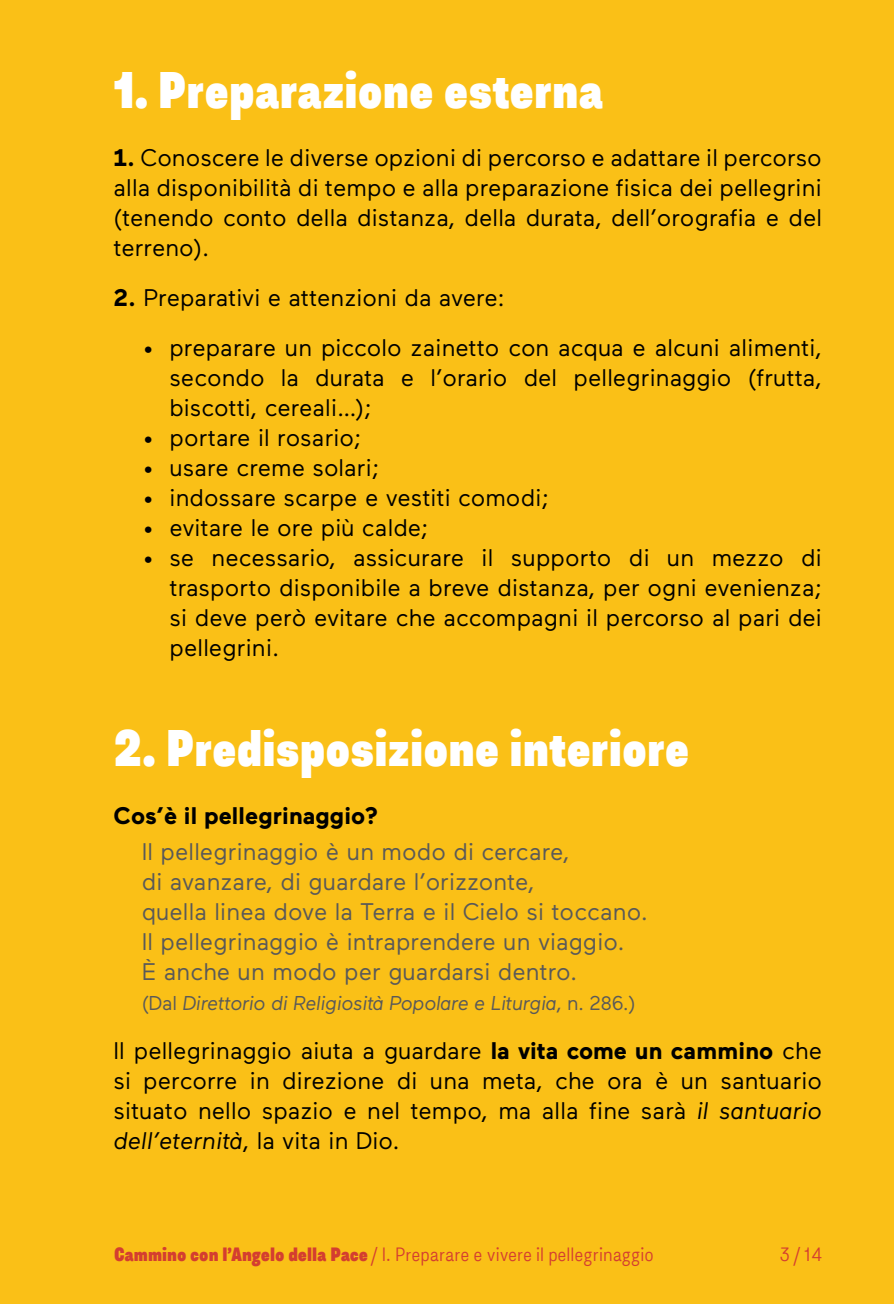
<style>
.page{position:relative;width:894px;height:1304px;background:#fff}
.page>*{position:absolute;margin:0;border:0;box-sizing:border-box;transform-origin:0 0}
.t1{font:800 48px "Asket Condensed";color:#fff}
.t2{font:24px/30px "Maax";color:#000;text-align:justify}
.t3{font:24px/30px "Maax";color:#595959}
.t4{font:700 24px "Maax";color:#000}
.t5{font:italic 20px "Maax";letter-spacing:-.02em;color:#595959}
.t6{font:300 18px "Asket Narrow";color:#d43e30}
.s1{font-weight:700}
.s2{font-style:normal}
.s3{font-style:italic}
.s4{font-family:"Asket Condensed";font-weight:800}
</style>
<div class="page">
<div style="left:0;top:0;width:893px;height:1304px;background:#fac017"></div>
<h1 class="t1" style="left:113px;top:52px;width:491px">1. Preparazione esterna</h1>
<p class="t2" style="left:113px;top:143px;width:710px"><span class="s1">1.</span> Conoscere le diverse opzioni di percorso e adattare il percorso alla disponibilità di tempo e alla preparazione fisica dei pellegrini (tenendo conto della distanza, della durata, dell’orografia e del terreno).</p>
<p class="t2" style="left:113px;top:283px;width:392px"><span class="s1">2.</span> Preparativi e attenzioni da avere:</p>
<p class="t2" style="left:169px;top:333px;width:654px;text-indent:-26px">• preparare un piccolo zainetto con acqua e alcuni alimenti, secondo la durata e l’orario del pellegrinaggio (frutta, biscotti, cereali…);</p>
<p class="t2" style="left:143px;top:423px;width:219px">• portare il rosario;</p>
<p class="t2" style="left:143px;top:453px;width:237px">• usare creme solari;</p>
<p class="t2" style="left:143px;top:483px;width:407px">• indossare scarpe e vestiti comodi;</p>
<p class="t2" style="left:143px;top:513px;width:286px">• evitare le ore più calde;</p>
<p class="t2" style="left:169px;top:543px;width:654px;text-indent:-26px">• se necessario, assicurare il supporto di un mezzo di trasporto disponibile a breve distanza, per ogni evenienza; si deve però evitare che accompagni il percorso al pari dei pellegrini.</p>
<h1 class="t1" style="left:113px;top:709px;width:577px">2. Predisposizione interiore</h1>
<p class="t4" style="left:113px;top:803px;width:266px">Cos’è il pellegrinaggio?</p>
<p class="t3" style="left:142px;top:837px;width:507px">Il pellegrinaggio è un modo di cercare,<br>di avanzare, di guardare l’orizzonte,<br>quella linea dove la Terra e il Cielo si toccano.<br>Il pellegrinaggio è intraprendere un viaggio.<br>È anche un modo per guardarsi dentro.</p>
<p class="t5" style="left:142px;top:992px;width:495px"><span class="s2">(Dal</span> Direttorio di Religiosità Popolare e Liturgia<span class="s2">, n. 286.)</span></p>
<p class="t2" style="left:113px;top:1036px;width:710px">Il pellegrinaggio aiuta a guardare <span class="s1">la vita come un cammino</span> che si percorre in direzione di una meta, che ora è un santuario situato nello spazio e nel tempo, ma alla fine sarà <span class="s3">il santuario dell’eternità</span>, la vita in Dio.</p>
<p class="t6" style="left:114px;top:1241px;width:541px"><span class="s4">Cammino con l’Angelo della Pace</span> / I. Preparare e vivere il pellegrinaggio</p>
<p class="t6" style="left:779px;top:1241px;width:44px">3 / 14</p>
</div>
